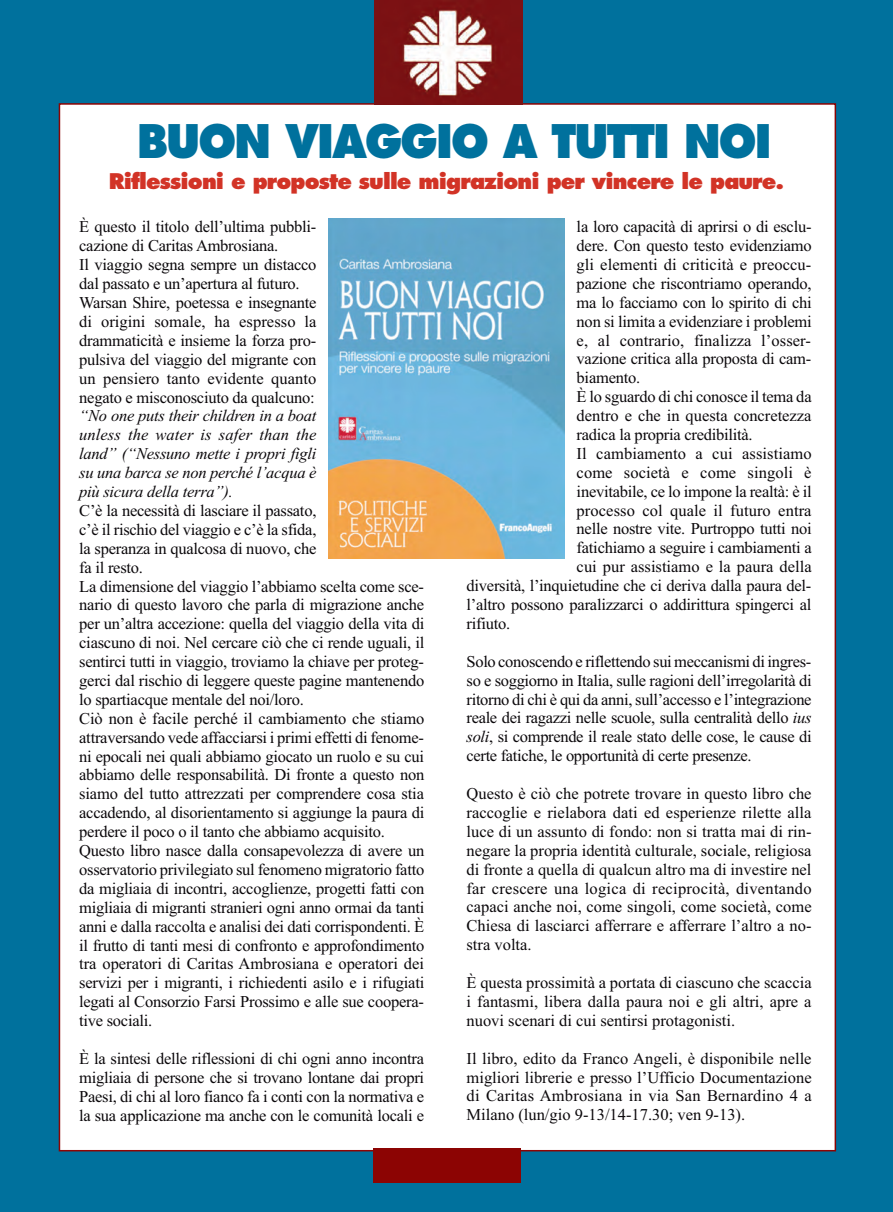
<style>
.page{position:relative;width:893px;height:1212px;background:#00719d}
.page>*{position:absolute;margin:0;border:0;box-sizing:border-box;transform-origin:0 0}
.t1{font:800 45px "Futura";letter-spacing:-.04em;color:#00719d;scale:.93 1}
.t2{font:800 21px "Futura";letter-spacing:-.04em;color:#d23326}
.t3{font:16.5px/18.9px "Times New Roman";letter-spacing:-.015em;color:#0b080b;text-align:justify}
.t4{font:16.5px "Times New Roman";letter-spacing:.005em;color:#0b080b}
.t5{font:italic 16.5px/18.9px "Times New Roman";letter-spacing:-.015em;color:#0b080b;text-align:justify}
.s1{font-style:italic}
</style>
<div class="page">
<div style="left:60px;top:105px;width:775px;height:1045px;background:#fff"></div>
<div style="left:373px;top:1149px;width:148px;height:34px;background:#8c0403"></div>
<img style="left:374px;top:0;width:148px;height:104px">
<img style="left:328px;top:219px;width:236px;height:340px">
<h1 class="t1" style="left:137px;top:113px;width:684px">BUON VIAGGIO A TUTTI NOI</h1>
<p class="t2" style="left:109px;top:169px;width:677px">Riflessioni e proposte sulle migrazioni per vincere le paure.</p>
<p class="t3" style="left:79px;top:217px;width:239px;text-align:left">È questo il titolo dell’ultima pubbli&shy;cazione di Caritas Ambrosiana.<br>Il viaggio segna sempre un distacco dal passato e un’apertura al futuro.<br>Warsan Shire, poetessa e insegnante di origini somale, ha espresso la drammaticità e insieme la forza pro&shy;pulsiva del viaggio del migrante con un pensiero tanto evidente quanto negato e misconosciuto da qualcuno:</p>
<p class="t5" style="left:79px;top:406px;width:239px">“No one puts their children in a boat unless the water is safer than the land” (“Nessuno mette i propri figli su una barca se non perché l’acqua è più sicura della terra”).</p>
<p class="t3" style="left:79px;top:501px;width:347px;text-align:left">C’è la necessità di lasciare il passato,<br>c’è il rischio del viaggio e c’è la sfida,<br>la speranza in qualcosa di nuovo, che<br>fa il resto.<br>La dimensione del viaggio l’abbiamo scelta come sce&shy;nario di questo lavoro che parla di migrazione anche per un’altra accezione: quella del viaggio della vita di ciascuno di noi. Nel cercare ciò che ci rende uguali, il sentirci tutti in viaggio, troviamo la chiave per proteg&shy;gerci dal rischio di leggere queste pagine mantenendo lo spartiacque mentale del noi/loro.<br>Ciò non è facile perché il cambiamento che stiamo attraversando vede affacciarsi i primi effetti di fenome&shy;ni epocali nei quali abbiamo giocato un ruolo e su cui abbiamo delle responsabilità. Di fronte a questo non siamo del tutto attrezzati per comprendere cosa stia accadendo, al disorientamento si aggiunge la paura di perdere il poco o il tanto che abbiamo acquisito.<br>Questo libro nasce dalla consapevolezza di avere un osservatorio privilegiato sul fenomeno migratorio fatto da migliaia di incontri, accoglienze, progetti fatti con migliaia di migranti stranieri ogni anno ormai da tanti anni e dalla raccolta e analisi dei dati corrispondenti. È il frutto di tanti mesi di confronto e approfondimento tra operatori di Caritas Ambrosiana e operatori dei servizi per i migranti, i richiedenti asilo e i rifugiati legati al Consorzio Farsi Prossimo e alle sue coopera&shy;tive sociali.</p>
<p class="t3" style="left:79px;top:1049px;width:347px">È la sintesi delle riflessioni di chi ogni anno incontra migliaia di persone che si trovano lontane dai propri Paesi, di chi al loro fianco fa i conti con la normativa e la sua applicazione ma anche con le comunità locali e</p>
<p class="t3" style="left:577px;top:217px;width:236px">la loro capacità di aprirsi o di esclu-</p>
<p class="t3" style="left:577px;top:236px;width:236px">dere. Con questo testo evidenziamo</p>
<p class="t4" style="left:577px;top:255px;width:236px">gli elementi di criticità e preoccu-</p>
<p class="t3" style="left:577px;top:274px;width:237px">pazione che riscontriamo operando,</p>
<p class="t3" style="left:577px;top:293px;width:236px">ma lo facciamo con lo spirito di chi</p>
<p class="t3" style="left:577px;top:311px;width:236px">non si limita a evidenziare i problemi</p>
<p class="t4" style="left:577px;top:330px;width:236px">e, al contrario, finalizza l’osser-</p>
<p class="t3" style="left:577px;top:349px;width:236px">vazione critica alla proposta di cam-</p>
<p class="t3" style="left:577px;top:368px;width:65px">biamento.</p>
<p class="t3" style="left:577px;top:387px;width:236px">È lo sguardo di chi conosce il tema da</p>
<p class="t3" style="left:577px;top:406px;width:236px">dentro e che in questa concretezza</p>
<p class="t3" style="left:577px;top:425px;width:178px">radica la propria credibilità.</p>
<p class="t4" style="left:577px;top:443px;width:236px">Il cambiamento a cui assistiamo</p>
<p class="t4" style="left:577px;top:462px;width:236px">come società e come singoli è</p>
<p class="t3" style="left:577px;top:481px;width:237px">inevitabile, ce lo impone la realtà: è il</p>
<p class="t4" style="left:577px;top:500px;width:236px">processo col quale il futuro entra</p>
<p class="t3" style="left:577px;top:519px;width:236px">nelle nostre vite. Purtroppo tutti noi</p>
<p class="t3" style="left:577px;top:538px;width:236px">fatichiamo a seguire i cambiamenti a</p>
<p class="t3" style="left:577px;top:557px;width:236px">cui pur assistiamo e la paura della</p>
<p class="t3" style="left:467px;top:576px;width:346px">diversità, l’inquietudine che ci deriva dalla paura del-</p>
<p class="t3" style="left:467px;top:595px;width:346px">l’altro possono paralizzarci o addirittura spingerci al</p>
<p class="t3" style="left:467px;top:614px;width:45px">rifiuto.</p>
<p class="t3" style="left:467px;top:652px;width:347px">Solo conoscendo e riflettendo sui meccanismi di ingres&shy;so e soggiorno in Italia, sulle ragioni dell’irregolarità di ritorno di chi è qui da anni, sull’accesso e l’integrazione reale dei ragazzi nelle scuole, sulla centralità dello <span class="s1">ius soli</span>, si comprende il reale stato delle cose, le cause di certe fatiche, le opportunità di certe presenze.</p>
<p class="t3" style="left:467px;top:784px;width:347px">Questo è ciò che potrete trovare in questo libro che raccoglie e rielabora dati ed esperienze rilette alla luce di un assunto di fondo: non si tratta mai di rin&shy;negare la propria identità culturale, sociale, religiosa di fronte a quella di qualcun altro ma di investire nel far crescere una logica di reciprocità, diventando capaci anche noi, come singoli, come società, come Chiesa di lasciarci afferrare e afferrare l’altro a no&shy;stra volta.</p>
<p class="t3" style="left:467px;top:973px;width:347px">È questa prossimità a portata di ciascuno che scaccia i fantasmi, libera dalla paura noi e gli altri, apre a nuovi scenari di cui sentirsi protagonisti.</p>
<p class="t3" style="left:467px;top:1048px;width:347px">Il libro, edito da Franco Angeli, è disponibile nelle migliori librerie e presso l’Ufficio Documentazione di Caritas Ambrosiana in via San Bernardino 4 a Milano (lun/gio 9-13/14-17.30; ven 9-13).</p>
</div>
